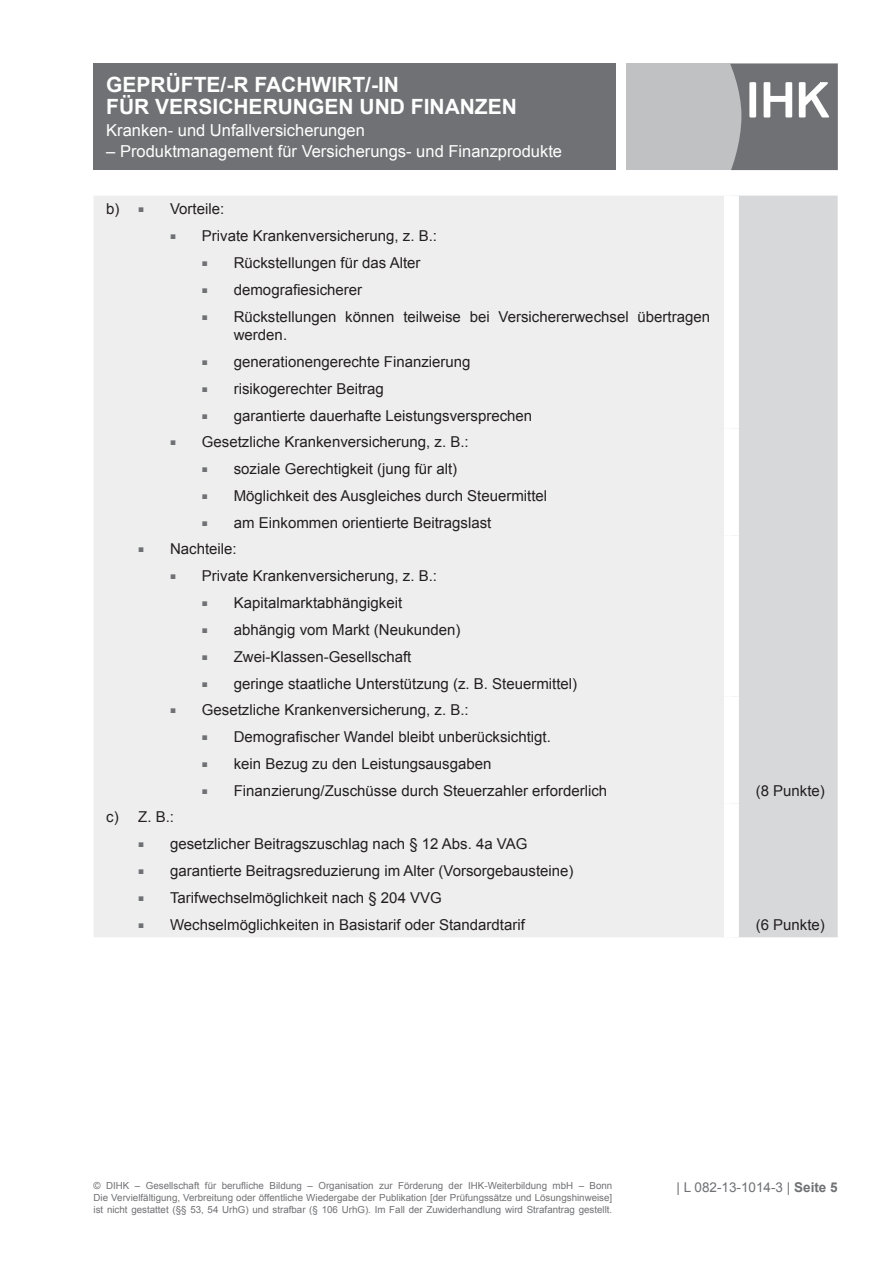
<style>
.page{position:relative;width:893px;height:1263px;background:#fff}
.page>*{position:absolute;margin:0;border:0;box-sizing:border-box;transform-origin:0 0}
.t1{font:700 21px/21.9px "Arial";color:#fff}
.t2{font:16.5px "Arial";color:#fff}
.t3{font:15px/18px "Arial";color:#231f20}
.t4{font:13.5px "Arial";color:#707174}
.t5{font:9.75px/11.7px "Arial";color:#707174}
.s1{font-size:10.05px;color:#707174}
.s2{font-weight:700}
</style>
<div class="page">
<div style="left:94px;top:64px;width:522px;height:106px;background:#707174"></div>
<div style="left:626px;top:64px;width:212px;height:106px;background:#bfc1c3"></div>
<svg style="left:730px;top:64px;width:108px;height:106px;background:#86878a"></svg>
<div style="left:94px;top:196px;width:630px;height:741px;background:#eeeeef"></div>
<div style="left:739px;top:196px;width:99px;height:741px;background:#d7d8da"></div>
<h1 class="t1" style="left:106px;top:74px;width:204px">GEPRÜFTE/-R FACHWI</h1>
<h1 class="t1" style="left:106px;top:74px;width:412px;text-indent:231px">RT/-IN<br>FÜR VERSICHERUNGEN UND FINANZEN</h1>
<p class="t2" style="left:106px;top:119px;width:260px">Kranken- und Unfallversicherungen</p>
<p class="t2" style="left:106px;top:141px;width:457px">– Produktmanagement für Versicherungs- und Finanzprodukte</p>
<p class="t3" style="left:106px;top:200px;width:39px">b) <span class="s1">■</span></p>
<p class="t3" style="left:170px;top:200px;width:56px">Vorteile:</p>
<p class="t3" style="left:170px;top:227px;width:268px"><span class="s1">■</span> Private Krankenversicherung, z. B.:</p>
<p class="t3" style="left:202px;top:254px;width:220px"><span class="s1">■</span> Rückstellungen für das Alter</p>
<p class="t3" style="left:202px;top:281px;width:162px"><span class="s1">■</span> demografiesicherer</p>
<p class="t3" style="left:234px;top:308px;width:478px;text-indent:-32px"><span class="s1">■</span> Rückstellungen können teilweise bei Versichererwechsel übertragen werden.</p>
<p class="t3" style="left:202px;top:353px;width:270px"><span class="s1">■</span> generationengerechte Finanzierung</p>
<p class="t3" style="left:202px;top:380px;width:183px"><span class="s1">■</span> risikogerechter Beitrag</p>
<p class="t3" style="left:202px;top:407px;width:332px"><span class="s1">■</span> garantierte dauerhafte Leistungsversprechen</p>
<p class="t3" style="left:170px;top:433px;width:300px"><span class="s1">■</span> Gesetzliche Krankenversicherung, z. B.:</p>
<p class="t3" style="left:202px;top:460px;width:257px"><span class="s1">■</span> soziale Gerechtigkeit (jung für alt)</p>
<p class="t3" style="left:202px;top:487px;width:347px"><span class="s1">■</span> Möglichkeit des Ausgleiches durch Steuermittel</p>
<p class="t3" style="left:202px;top:514px;width:291px"><span class="s1">■</span> am Einkommen orientierte Beitragslast</p>
<p class="t3" style="left:138px;top:540px;width:100px"><span class="s1">■</span> Nachteile:</p>
<p class="t3" style="left:170px;top:567px;width:268px"><span class="s1">■</span> Private Krankenversicherung, z. B.:</p>
<p class="t3" style="left:202px;top:594px;width:202px"><span class="s1">■</span> Kapitalmarktabhängigkeit</p>
<p class="t3" style="left:202px;top:621px;width:260px"><span class="s1">■</span> abhängig vom Markt (Neukunden)</p>
<p class="t3" style="left:202px;top:648px;width:211px"><span class="s1">■</span> Zwei-Klassen-Gesellschaft</p>
<p class="t3" style="left:202px;top:675px;width:377px"><span class="s1">■</span> geringe staatliche Unterstützung (z. B. Steuermittel)</p>
<p class="t3" style="left:170px;top:701px;width:300px"><span class="s1">■</span> Gesetzliche Krankenversicherung, z. B.:</p>
<p class="t3" style="left:202px;top:728px;width:350px"><span class="s1">■</span> Demografischer Wandel bleibt unberücksichtigt.</p>
<p class="t3" style="left:202px;top:755px;width:291px"><span class="s1">■</span> kein Bezug zu den Leistungsausgaben</p>
<p class="t3" style="left:202px;top:782px;width:407px"><span class="s1">■</span> Finanzierung/Zuschüsse durch Steuerzahler erforderlich</p>
<p class="t3" style="left:756px;top:782px;width:71px">(8 Punkte)</p>
<p class="t3" style="left:106px;top:808px;width:69px">c) Z. B.:</p>
<p class="t3" style="left:138px;top:835px;width:391px"><span class="s1">■</span> gesetzlicher Beitragszuschlag nach § 12 Abs. 4a VAG</p>
<p class="t3" style="left:138px;top:862px;width:437px"><span class="s1">■</span> garantierte Beitragsreduzierung im Alter (Vorsorgebausteine)</p>
<p class="t3" style="left:138px;top:889px;width:305px"><span class="s1">■</span> Tarifwechselmöglichkeit nach § 204 VVG</p>
<p class="t3" style="left:138px;top:916px;width:388px"><span class="s1">■</span> Wechselmöglichkeiten in Basistarif oder Standardtarif</p>
<p class="t3" style="left:756px;top:916px;width:71px">(6 Punkte)</p>
<p class="t5" style="left:94px;top:1180px;width:520px">© DIHK – Gesellschaft für berufliche Bildung – Organisation zur Förderung der IHK-Weiterbildung mbH – Bonn</p>
<p class="t4" style="left:677px;top:1178px;width:163px">| L 082-13-1014-3 | <span class="s2">SEITE 5</span></p>
<p class="t5" style="left:94px;top:1192px;width:520px">Die Vervielfältigung, Verbreitung oder öffentliche Wiedergabe der Publikation [der Prüfungssätze und Lösungshinweise] ist nicht gestattet (§§ 53, 54 UrhG) und strafbar (§ 106 UrhG). Im Fall der Zuwiderhandlung wird Strafantrag gestellt.</p>
</div>
